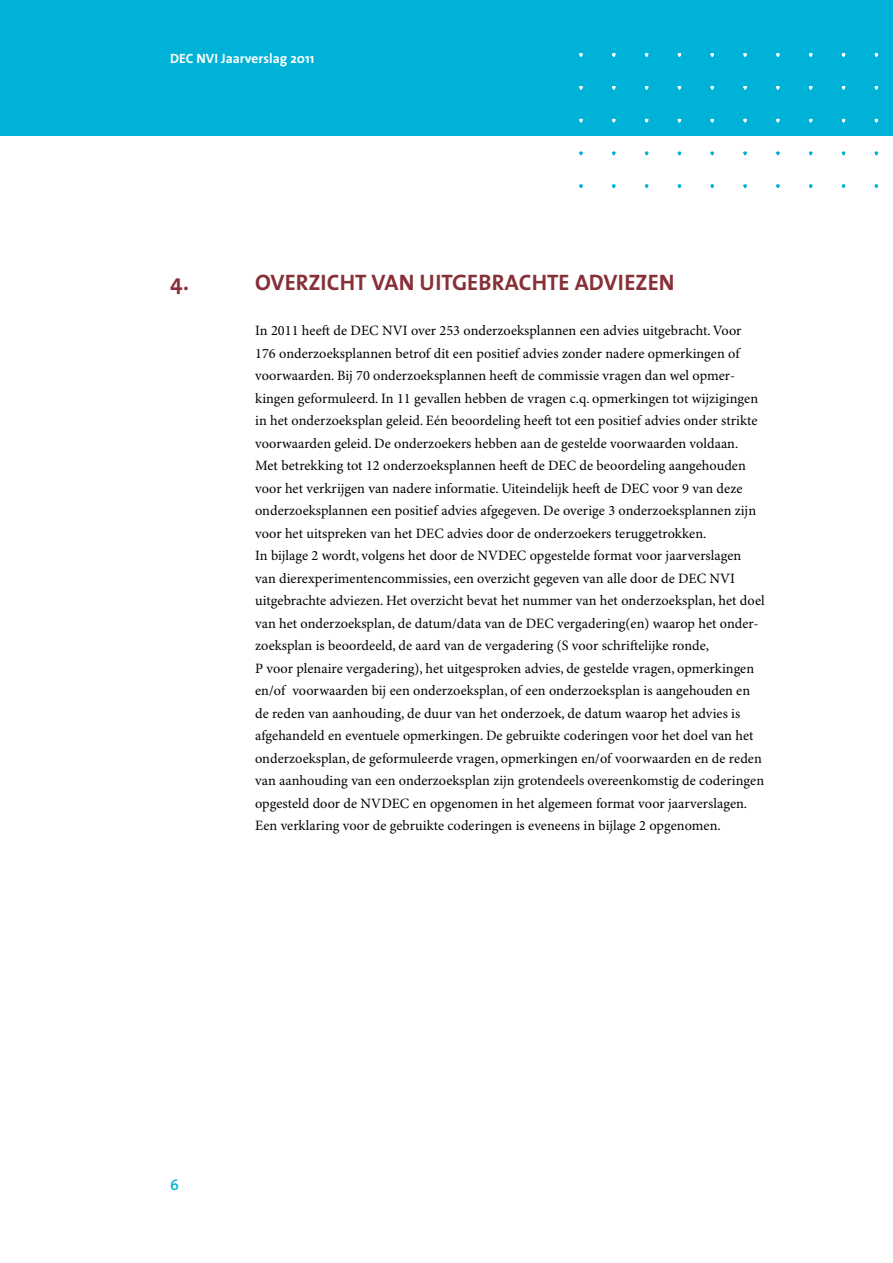
<style>
.page{position:relative;width:893px;height:1263px;background:#fff}
.page>*{position:absolute;margin:0;border:0;box-sizing:border-box;transform-origin:0 0}
.t1{font:700 22.5px "The Sans";letter-spacing:.005em;color:#873037}
.t2{font:600 15px "The Sans";color:#00b2d7}
.t3{font:14.25px/22.5px "Minion Pro";letter-spacing:.005em;color:#000}
.t4{font:700 13.5px "The Sans";letter-spacing:.005em;color:#fff}
</style>
<div class="page">
<div style="left:0;top:0;width:893px;height:136px;background:#00b2d7"></div>
<svg style="left:579px;top:53px;width:4px;height:4px"></svg>
<svg style="left:612px;top:53px;width:3px;height:4px"></svg>
<svg style="left:579px;top:86px;width:4px;height:4px"></svg>
<svg style="left:579px;top:119px;width:4px;height:3px"></svg>
<svg style="left:579px;top:152px;width:4px;height:3px"></svg>
<svg style="left:579px;top:184px;width:4px;height:4px"></svg>
<svg style="left:612px;top:184px;width:3px;height:4px"></svg>
<svg style="left:645px;top:53px;width:3px;height:4px"></svg>
<svg style="left:645px;top:86px;width:3px;height:4px"></svg>
<svg style="left:645px;top:184px;width:3px;height:4px"></svg>
<svg style="left:678px;top:53px;width:3px;height:4px"></svg>
<svg style="left:678px;top:86px;width:3px;height:4px"></svg>
<svg style="left:678px;top:184px;width:3px;height:4px"></svg>
<svg style="left:710px;top:53px;width:4px;height:4px"></svg>
<svg style="left:710px;top:86px;width:4px;height:4px"></svg>
<svg style="left:710px;top:184px;width:4px;height:4px"></svg>
<svg style="left:743px;top:53px;width:4px;height:4px"></svg>
<svg style="left:743px;top:86px;width:4px;height:4px"></svg>
<svg style="left:743px;top:119px;width:4px;height:3px"></svg>
<svg style="left:743px;top:184px;width:4px;height:4px"></svg>
<svg style="left:776px;top:53px;width:4px;height:4px"></svg>
<svg style="left:776px;top:86px;width:4px;height:4px"></svg>
<svg style="left:776px;top:119px;width:4px;height:3px"></svg>
<svg style="left:776px;top:152px;width:4px;height:3px"></svg>
<svg style="left:776px;top:184px;width:4px;height:4px"></svg>
<svg style="left:809px;top:53px;width:3px;height:4px"></svg>
<svg style="left:809px;top:184px;width:3px;height:4px"></svg>
<svg style="left:842px;top:53px;width:3px;height:4px"></svg>
<svg style="left:842px;top:86px;width:3px;height:4px"></svg>
<svg style="left:842px;top:184px;width:3px;height:4px"></svg>
<svg style="left:875px;top:53px;width:3px;height:4px"></svg>
<svg style="left:875px;top:86px;width:3px;height:4px"></svg>
<svg style="left:875px;top:184px;width:3px;height:4px"></svg>
<p class="t4" style="left:170px;top:47px;width:146px">DEC NVI JAARVERSLAG 2011</p>
<h1 class="t1" style="left:170px;top:264px;width:21px">4.</h1>
<h1 class="t1" style="left:255px;top:264px;width:421px">OVERZICHT VAN UITGEBRACHTE ADVI EZEN</h1>
<p class="t3" style="left:255px;top:320px;width:511px">In 2011 heeft de DEC NVI over 253 onderzoeksplannen een advies uitgebracht. Voor 176 onderzoeksplannen betrof dit een positief advies zonder nadere opmerkingen of voorwaarden. Bij 70 onderzoeksplannen heeft de commissie vragen dan wel opmer&shy;kingen geformuleerd. In 11 gevallen hebben de vragen c.q. opmerkingen tot wijzigingen in het onderzoeksplan geleid. Eén beoordeling heeft tot een positief advies onder strikte voorwaarden geleid. De onderzoekers hebben aan de gestelde voorwaarden voldaan.<br>Met betrekking tot 12 onderzoeksplannen heeft de DEC de beoordeling aangehouden voor het verkrijgen van nadere informatie. Uiteindelijk heeft de DEC voor 9 van deze onderzoeksplannen een positief advies afgegeven. De overige 3 onderzoeksplannen zijn voor het uitspreken van het DEC advies door de onderzoekers teruggetrokken.<br>In bijlage 2 wordt, volgens het door de NVDEC opgestelde format voor jaarverslagen van dierexperimentencommissies, een overzicht gegeven van alle door de DEC NVI uitgebrachte adviezen. Het overzicht bevat het nummer van het onderzoeksplan, het doel van het onderzoeksplan, de datum/data van de DEC vergadering(en) waarop het onder&shy;zoeksplan is beoordeeld, de aard van de vergadering (S voor schriftelijke ronde,<br>P voor plenaire vergadering), het uitgesproken advies, de gestelde vragen, opmerkingen en/of voorwaarden bij een onderzoeksplan, of een onderzoeksplan is aangehouden en de reden van aanhouding, de duur van het onderzoek, de datum waarop het advies is afgehandeld en eventuele opmerkingen. De gebruikte coderingen voor het doel van het onderzoeksplan, de geformuleerde vragen, opmerkingen en/of voorwaarden en de reden van aanhouding van een onderzoeksplan zijn grotendeels overeenkomstig de coderingen opgesteld door de NVDEC en opgenomen in het algemeen format voor jaarverslagen.<br>Een verklaring voor de gebruikte coderingen is eveneens in bijlage 2 opgenomen.</p>
<p class="t2" style="left:170px;top:1172px;width:10px">6</p>
</div>
